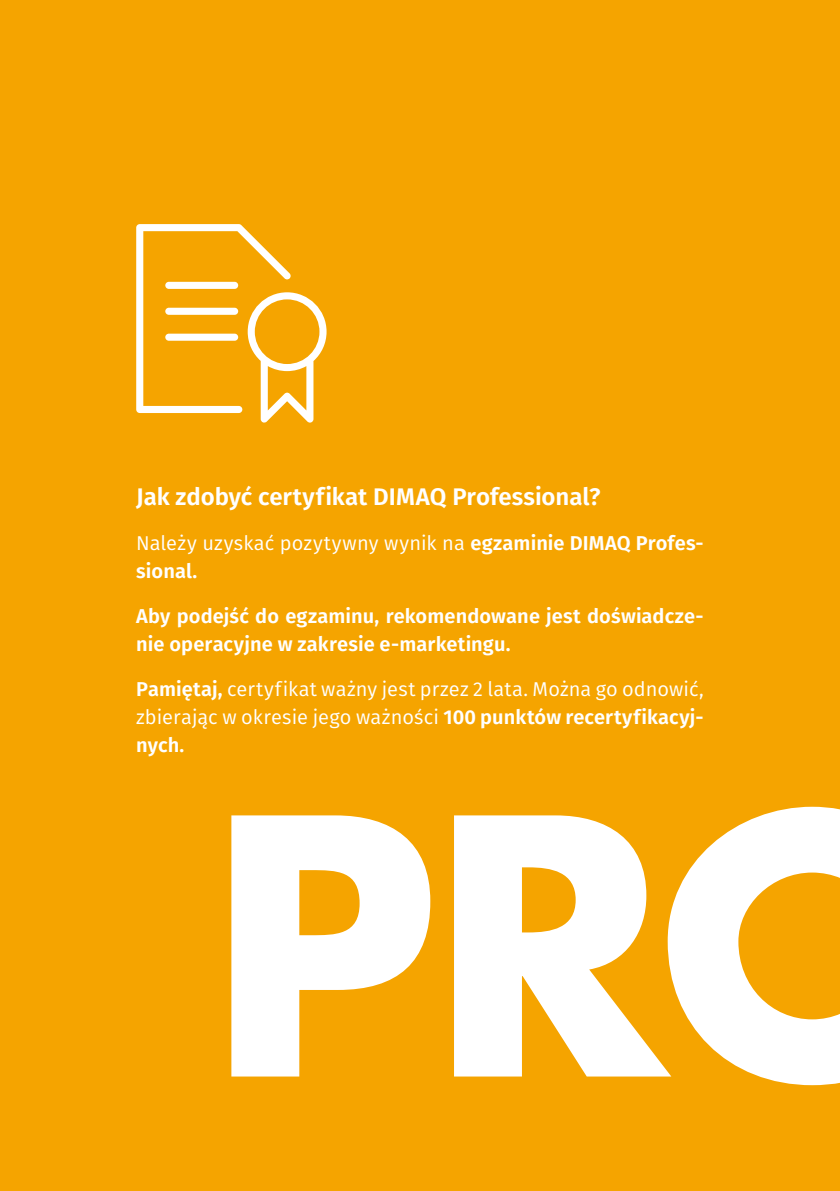
<style>
.page{position:relative;width:840px;height:1191px;background:#fff}
.page>*{position:absolute;margin:0;border:0;box-sizing:border-box;transform-origin:0 0}
.t1{font:600 24px "Fira Sans";letter-spacing:-.005em;color:#fff}
.t2{font:20px/28px "Fira Sans";letter-spacing:.005em;color:#fff}
.t3{font:600 20px/28px "Fira Sans";letter-spacing:.005em;color:#fff}
.s1{font-weight:600}
</style>
<div class="page">
<div style="left:0;top:0;width:839px;height:1191px;background:#f5a400"></div>
<svg style="left:136px;top:224px;width:190px;height:199px"></svg>
<div style="left:165px;top:282px;width:73px;height:7px;background:#fff;border-radius:4px"></div>
<div style="left:165px;top:308px;width:73px;height:7px;background:#fff;border-radius:4px"></div>
<div style="left:165px;top:334px;width:73px;height:7px;background:#fff;border-radius:4px"></div>
<svg style="left:231px;top:815px;width:199px;height:261px;fill:#fff"></svg>
<svg style="left:454px;top:815px;width:213px;height:261px;fill:#fff"></svg>
<svg style="left:667px;top:806px;width:172px;height:279px;fill:#fff"></svg>
<p class="t1" style="left:136px;top:476px;width:465px">Jak zdobyć certyfikat DIMAQ Professional?</p>
<p class="t2" style="left:136px;top:528px;width:568px">Należy uzyskać pozytywny wynik na <span class="s1">egzaminie DIMAQ Profes&shy;sional.</span></p>
<p class="t3" style="left:136px;top:600px;width:568px">Aby podejść do egzaminu, rekomendowane jest doświadcze&shy;nie operacyjne w zakresie e-marketingu.</p>
<p class="t2" style="left:136px;top:674px;width:568px;text-align:justify"><span class="s1">Pamiętaj,</span> certyfikat ważny jest przez 2 lata. Można go odnowić, zbierając w okresie jego ważności <span class="s1">100 punktów recertyfikacyj&shy;nych.</span></p>
</div>
